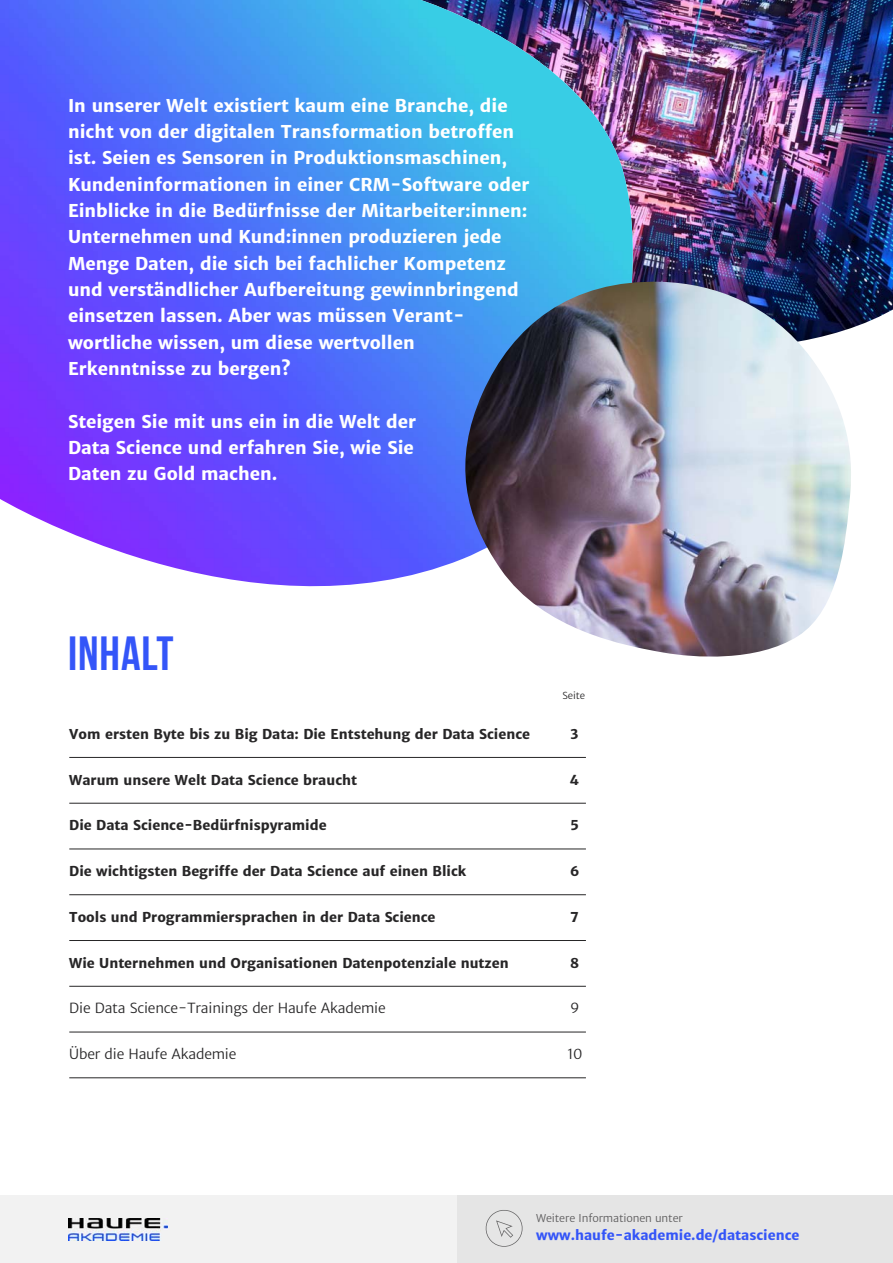
<style>
.page{position:relative;width:893px;height:1263px;background:#fff}
.page>*{position:absolute;margin:0;border:0;box-sizing:border-box;transform-origin:0 0}
.t1{font:700 48px "Bebas Neue";letter-spacing:.02em;color:#3455f8}
.t2{font:700 17.55px/26.2px "Haufe Merriweather Sans";color:#fff}
.t3{font:700 13.5px "Haufe Merriweather Sans";color:#272627}
.t4{font:13.5px "Haufe Merriweather Sans Lt";letter-spacing:-.015em;color:#272627}
.t5{font:700 13.5px "Haufe Merriweather Sans";color:#3455f8}
.t6{font:10.5px "Haufe Merriweather Sans Lt";letter-spacing:-.015em;color:#5d5c5d}
.t7{font:9.45px "Haufe Merriweather Sans Lt";letter-spacing:-.01em;color:#272627}
</style>
<div class="page">
<img style="left:649px;top:0;width:244px;height:328px">
<div style="left:0;top:1195px;width:505px;height:68px;background:#f2f2f2"></div>
<div style="left:457px;top:1195px;width:436px;height:68px;background:#e5e5e5"></div>
<svg style="left:485px;top:1210px;width:38px;height:37px"></svg>
<img style="left:68px;top:1218px;width:99px;height:23px">
<hr style="left:69px;top:757px;width:517px;height:1px;background:#272627">
<hr style="left:69px;top:803px;width:517px;height:1px;background:#272627">
<hr style="left:69px;top:849px;width:517px;height:1px;background:#272627">
<hr style="left:69px;top:894px;width:517px;height:1px;background:#272627">
<hr style="left:69px;top:940px;width:517px;height:1px;background:#272627">
<hr style="left:69px;top:986px;width:517px;height:1px;background:#272627">
<hr style="left:69px;top:1032px;width:517px;height:1px;background:#272627">
<hr style="left:69px;top:1077px;width:517px;height:1px;background:#272627">
<img style="left:305px;top:0;width:344px;height:587px">
<img style="left:0;top:0;width:633px;height:586px">
<img style="left:464px;top:281px;width:388px;height:376px">
<p class="t2" style="left:68px;top:94px;width:463px">In unserer Welt existiert kaum eine Branche, die nicht von der digitalen Transformation betroffen ist. Seien es Sensoren in Produktionsmaschinen, Kundeninformationen in einer CRM-Software oder Einblicke in die Bedürfnisse der Mitarbeiter:innen:<br>Unternehmen und Kund:innen produzieren jede Menge Daten, die sich bei fachlicher Kompetenz und verständlicher Aufbereitung gewinnbringend einsetzen lassen. Aber was müssen Verant&shy;wortliche wissen, um diese wertvollen Erkenntnisse zu bergen?</p>
<p class="t2" style="left:68px;top:410px;width:350px">Steigen Sie mit uns ein in die Welt der<br>Data Science und erfahren Sie, wie Sie<br>Daten zu Gold machen.</p>
<h1 class="t1" style="left:68px;top:625px;width:107px">INHALT</h1>
<p class="t7" style="left:563px;top:691px;width:24px">Seite</p>
<p class="t3" style="left:69px;top:728px;width:462px">Vom ersten Byte bis zu Big Data: Die Entstehung der Data Science</p>
<p class="t3" style="left:571px;top:728px;width:9px">3</p>
<p class="t3" style="left:69px;top:773px;width:289px">Warum unsere Welt Data Science braucht</p>
<p class="t3" style="left:570px;top:773px;width:11px">4</p>
<p class="t3" style="left:69px;top:819px;width:259px">Die Data Science-Bedürfnispyramide</p>
<p class="t3" style="left:570px;top:819px;width:10px">5</p>
<p class="t3" style="left:69px;top:865px;width:399px">Die wichtigsten Begriffe der Data Science auf einen Blick</p>
<p class="t3" style="left:570px;top:865px;width:11px">6</p>
<p class="t3" style="left:69px;top:911px;width:368px">Tools und Programmiersprachen in der Data Science</p>
<p class="t3" style="left:570px;top:911px;width:10px">7</p>
<p class="t3" style="left:69px;top:957px;width:441px">Wie Unternehmen und Organisationen Datenpotenziale nutzen</p>
<p class="t3" style="left:570px;top:957px;width:10px">8</p>
<p class="t4" style="left:69px;top:1002px;width:318px">Die Data Science-Trainings der Haufe Akademie</p>
<p class="t4" style="left:570px;top:1002px;width:11px">9</p>
<p class="t4" style="left:69px;top:1048px;width:169px">Über die Haufe Akademie</p>
<p class="t4" style="left:567px;top:1048px;width:17px">10</p>
<p class="t6" style="left:536px;top:1213px;width:148px">Weitere Informationen unter</p>
<p class="t5" style="left:536px;top:1229px;width:265px">www.haufe-akademie.de/datascience</p>
</div>
